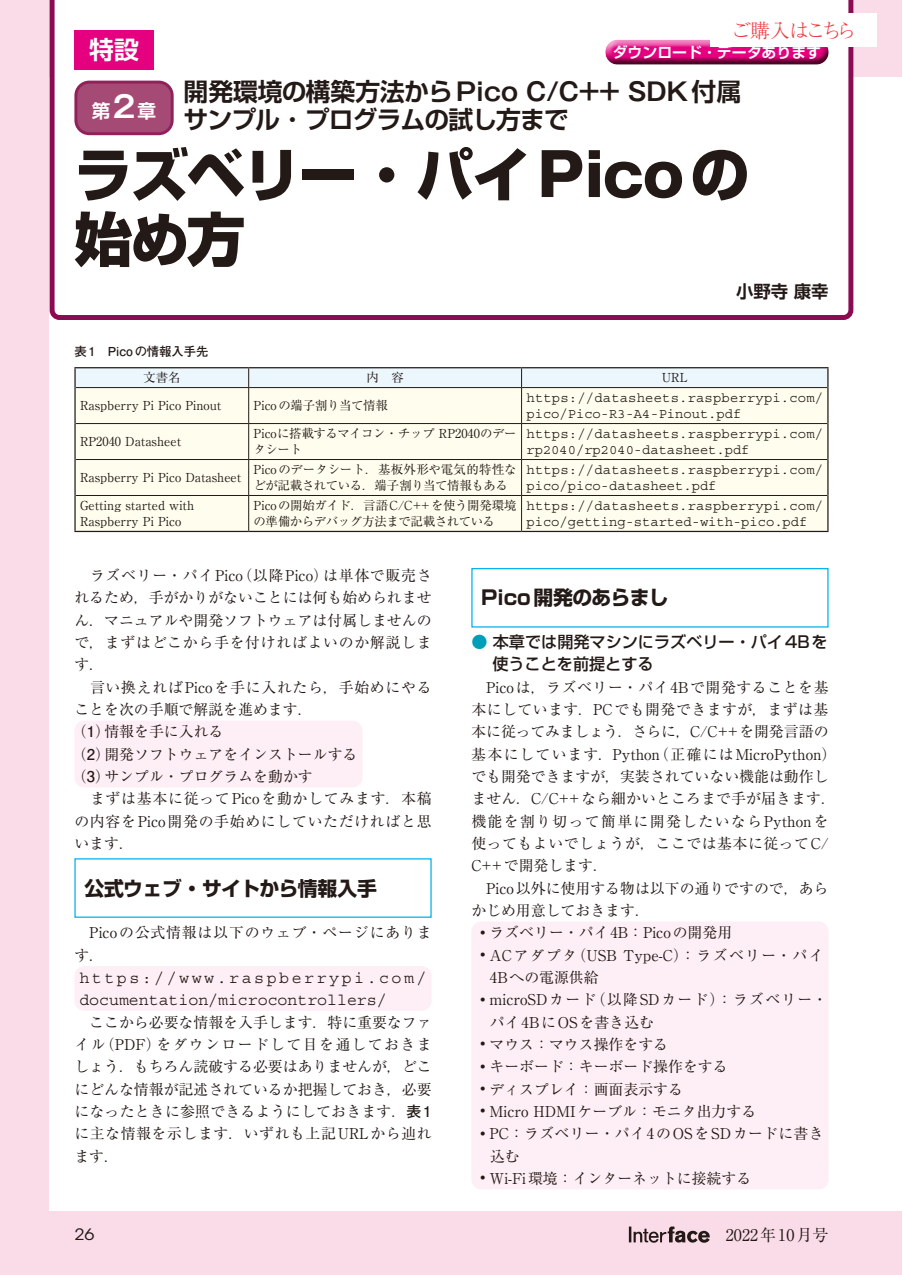
<style>
.page{position:relative;width:903px;height:1275px;background:#fff}
.page>*{position:absolute;margin:0;border:0;box-sizing:border-box;transform-origin:0 0}
.t1{font:800 58.27px/64.4px "Shin Go Pro";letter-spacing:-.035em;color:#231916}
.t2{font:700 24.85px/28.5px "Shin Go Pro De";letter-spacing:-.035em;color:#231916}
.t3{font:700 24.85px "Shin Go Pro De";color:#fff}
.t4{font:700 19.78px "Shin Go Pro";letter-spacing:-.035em;color:#231916}
.t5{font:300 19.78px "Ryumin Pr 6 N";letter-spacing:-.105em;color:#ee383d}
.t6{font:700 18.55px "Shin Go Pro De";color:#fff}
.t7{font:700 17.32px "Shin Go Pro De";color:#231916}
.t8{font:16.45px/22.4px "Courier Std";color:#231916}
.t9{font:500 16.1px/22.4px "Shin Go Pro";color:#231916}
.t10{font:16.1px "Ryumin Pro";color:#231916}
.t11{font:15.58px "ITC Avant Garde Std";color:#231916;scale:1.11 1}
.t12{font:14.88px/22.4px "Ryumin Pro";color:#231916}
.t13{font:14.88px "Ryumin Pro";letter-spacing:.09em;color:#231916}
.t14{font:14.88px/22.4px "Ryumin Pro";letter-spacing:.055em;color:#231916}
.t15{font:14.88px "Ryumin Pro";letter-spacing:.08em;color:#231916}
.t16{font:14.88px "Ryumin Pro";letter-spacing:.04em;color:#231916}
.t17{font:14.88px "Ryumin Pro";letter-spacing:.02em;color:#231916}
.t18{font:14.88px "Ryumin Pro";letter-spacing:.03em;color:#231916}
.t19{font:14.88px "Ryumin Pro";letter-spacing:.035em;color:#231916}
.t20{font:700 14.88px "Shin Go Pro De";color:#fff}
.t21{font:13.83px/16.1px "Courier Std";letter-spacing:.015em;color:#231916}
.t22{font:12.42px/16.1px "Ryumin Pro";color:#231916}
.t23{font:12.42px/16.1px "Ryumin Pro";letter-spacing:-.035em;color:#231916}
.t24{font:12.42px/16.1px "Ryumin Pro";letter-spacing:-.02em;color:#231916}
.t25{font:700 12.42px "Futo Go B101 Pro";color:#231916}
.s1{font-family:"Gothic MB101 Pro De";font-size:29.75px}
.s2{font-family:"Gothic MB101 Pro"}
.s3{font-family:"Gothic MB101 Pro De"}
.s4{font-family:"Futo Go B101 Pro";font-weight:700}
.s5{color:#009fb9}
.s6{font-size:12.25px}
</style>
<div class="page">
<div style="left:0;top:0;width:902px;height:1275px;background:#fadce9"></div>
<div style="left:50px;top:77px;width:852px;height:1133px;background:#fff"></div>
<svg style="left:629px;top:1226px;width:81px;height:17px"></svg>
<div style="left:74px;top:721px;width:288px;height:67px;background:#fdeff5;border-radius:10px"></div>
<div style="left:74px;top:858px;width:358px;height:60px;border:1px solid #00afec"></div>
<div style="left:74px;top:966px;width:358px;height:45px;background:#fdeff5;border-radius:10px"></div>
<div style="left:471px;top:568px;width:357px;height:60px;border:1px solid #00afec"></div>
<div style="left:471px;top:922px;width:357px;height:245px;background:#fdeff5"></div>
<div style="left:471px;top:1167px;width:357px;height:22px;background:#fdeff5"></div>
<div style="left:76px;top:388px;width:751px;height:143px;background:#fffeee"></div>
<hr style="left:521px;top:388px;width:1px;height:35px;background:#231916">
<hr style="left:521px;top:424px;width:1px;height:35px;background:#231916">
<hr style="left:521px;top:460px;width:1px;height:35px;background:#231916">
<hr style="left:521px;top:496px;width:1px;height:35px;background:#231916">
<hr style="left:248px;top:496px;width:1px;height:35px;background:#231916">
<hr style="left:248px;top:388px;width:1px;height:35px;background:#231916">
<hr style="left:76px;top:423px;width:173px;height:1px;background:#231916">
<hr style="left:76px;top:459px;width:173px;height:1px;background:#231916">
<hr style="left:76px;top:495px;width:173px;height:1px;background:#231916">
<hr style="left:249px;top:423px;width:272px;height:1px;background:#231916">
<hr style="left:248px;top:424px;width:1px;height:35px;background:#231916">
<hr style="left:521px;top:423px;width:306px;height:1px;background:#231916">
<hr style="left:249px;top:459px;width:272px;height:1px;background:#231916">
<hr style="left:248px;top:460px;width:1px;height:35px;background:#231916">
<hr style="left:521px;top:459px;width:306px;height:1px;background:#231916">
<hr style="left:249px;top:495px;width:272px;height:1px;background:#231916">
<hr style="left:521px;top:495px;width:306px;height:1px;background:#231916">
<hr style="left:74px;top:367px;width:175px;height:1px;background:#231916">
<hr style="left:74px;top:368px;width:2px;height:20px;background:#231916">
<hr style="left:249px;top:367px;width:272px;height:1px;background:#231916">
<hr style="left:521px;top:367px;width:307px;height:1px;background:#231916">
<svg style="left:75px;top:368px;width:753px;height:20px;background:#dde7ed"></svg>
<hr style="left:74px;top:388px;width:2px;height:36px;background:#231916">
<hr style="left:827px;top:388px;width:1px;height:36px;background:#231916">
<hr style="left:74px;top:424px;width:2px;height:35px;background:#231916">
<hr style="left:827px;top:424px;width:1px;height:35px;background:#231916">
<hr style="left:74px;top:459px;width:2px;height:36px;background:#231916">
<hr style="left:827px;top:459px;width:1px;height:36px;background:#231916">
<hr style="left:74px;top:495px;width:2px;height:36px;background:#231916">
<hr style="left:827px;top:495px;width:1px;height:36px;background:#231916">
<hr style="left:74px;top:531px;width:175px;height:1px;background:#231916">
<hr style="left:249px;top:531px;width:272px;height:1px;background:#231916">
<hr style="left:521px;top:531px;width:307px;height:1px;background:#231916">
<svg style="left:49px;top:0;width:805px;height:322px"></svg>
<div style="left:74px;top:30px;width:80px;height:39px;background:#e4007f"></div>
<div style="left:76px;top:82px;width:96px;height:52px;background:#a54a74;border-radius:13px"></div>
<div style="left:74px;top:81px;width:100px;height:54px;border:3px solid #91215b;border-radius:13px"></div>
<div style="left:602px;top:36px;width:228px;height:23px;background:#fff;opacity:.75"></div>
<div style="left:602px;top:42px;width:228px;height:24px;background:#231916;opacity:.75"></div>
<div style="left:710px;top:13px;width:167px;height:34px;background:#fff"></div>
<h3 class="t5" style="left:731px;top:15px;width:127px">ご購入はこちら</h3>
<h2 class="t3" style="left:89px;top:29px;width:51px">特設</h2>
<p class="t6" style="left:92px;top:95px;width:66px">第<span class="s1">2</span>章</p>
<h1 class="t1" style="left:74px;top:137px;width:676px">ラズベリー<span class="s2">・</span>パイ<span class="s2">Pico</span>の始め方</h1>
<p class="t20" style="left:613px;top:40px;width:210px">ダウンロード<span class="s3">・</span>データあります</p>
<h2 class="t2" style="left:184px;top:74px;width:559px">開発環境の構築方法から<span class="s3">Pico C/C++ SDK</span>付属サンプル<span class="s3">・</span>プログラムの試し方まで</h2>
<p class="t25" style="left:74px;top:341px;width:136px">表1　Picoの情報入手先</p>
<p class="t7" style="left:736px;top:277px;width:94px">小野寺 康幸</p>
<p class="t22" style="left:143px;top:369px;width:39px">文書名</p>
<p class="t22" style="left:366px;top:369px;width:39px">内　容</p>
<p class="t22" style="left:662px;top:369px;width:27px">URL</p>
<p class="t22" style="left:80px;top:397px;width:143px">Raspberry Pi Pico Pinout</p>
<p class="t22" style="left:254px;top:397px;width:136px">Picoの端子割り当て情報</p>
<p class="t21" style="left:526px;top:390px;width:298px">https://datasheets.raspberrypi.com/ pico/Pico-R3-A4-Pinout.pdf</p>
<p class="t22" style="left:80px;top:433px;width:103px">RP2040 Datasheet</p>
<p class="t22" style="left:254px;top:425px;width:264px">Picoに搭載するマイコン・チップ RP2040のデータシート</p>
<p class="t21" style="left:526px;top:426px;width:298px">https://datasheets.raspberrypi.com/ rp2040/rp2040-datasheet.pdf</p>
<p class="t22" style="left:80px;top:469px;width:163px">Raspberry Pi Pico Datasheet</p>
<p class="t24" style="left:254px;top:461px;width:264px">Picoのデータシート．基板外形や電気的特性などが記載されている．端子割り当て情報もある</p>
<p class="t21" style="left:526px;top:462px;width:298px">https://datasheets.raspberrypi.com/ pico/pico-datasheet.pdf</p>
<p class="t22" style="left:80px;top:497px;width:116px">Getting started with<br>Raspberry Pi Pico</p>
<p class="t23" style="left:254px;top:497px;width:264px">Picoの開始ガイド．言語C/C++を使う開発環境の準備からデバッグ方法まで記載されている</p>
<p class="t21" style="left:526px;top:498px;width:298px">https://datasheets.raspberrypi.com/ pico/getting-started-with-pico.pdf</p>
<p class="t12" style="left:72px;top:563px;width:361px;text-indent:18px">ラズベリー・パイPico（以降Pico）は単体で販売されるため，手がかりがないことには何も始められません．マニュアルや開発ソフトウェアは付属しませんので，まずはどこから手を付ければよいのか解説します．<br>　言い換えればPicoを手に入れたら，手始めにやることを次の手順で解説を進めます．<br>（<span class="s4">1</span>）情報を手に入れる<br>（<span class="s4">2</span>）開発ソフトウェアをインストールする<br>（<span class="s4">3</span>）サンプル・プログラムを動かす<br>　まずは基本に従ってPicoを動かしてみます．本稿の内容をPico開発の手始めにしていただければと思います．</p>
<h3 class="t4" style="left:84px;top:872px;width:314px">公式ウェブ・サイトから情報入手　</h3>
<p class="t14" style="left:74px;top:920px;width:359px">　Picoの公式情報は以下のウェブ・ページにあります．</p>
<p class="t8" style="left:79px;top:967px;width:349px">https://www.raspberrypi.com/ documentation/microcontrollers/</p>
<p class="t12" style="left:74px;top:1010px;width:359px;text-align:justify">　ここから必要な情報を入手します．特に重要なファイル（PDF）をダウンロードして目を通しておきましょう．もちろん読破する必要はありませんが，どこにどんな情報が記述されているか把握しておき，必要になったときに参照できるようにしておきます．<span class="s4">表1</span>に主な情報を示します．いずれも上記URLから辿れます．</p>
<h3 class="t4" style="left:481px;top:582px;width:189px">Pico開発のあらまし</h3>
<p class="t9" style="left:492px;top:629px;width:337px;text-indent:-21px"><span class="s5">●</span> 本章では開発マシンにラズベリー・パイ4Bを使うことを前提とする</p>
<p class="t16" style="left:486px;top:675px;width:344px">Picoは，ラズベリー・パイ4Bで開発することを基</p>
<p class="t18" style="left:471px;top:698px;width:359px">本にしています．PCでも開発できますが，まずは基</p>
<p class="t12" style="left:471px;top:720px;width:359px">本に従ってみましょう．さらに，C/C++を開発言語の</p>
<p class="t12" style="left:471px;top:742px;width:366px">基本にしています．Python（正確にはMicroPython）</p>
<p class="t12" style="left:471px;top:764px;width:359px">でも開発できますが，実装されていない機能は動作し</p>
<p class="t12" style="left:471px;top:787px;width:366px">ません．C/C++なら細かいところまで手が届きます．</p>
<p class="t13" style="left:471px;top:809px;width:359px">機能を割り切って簡単に開発したいならPythonを</p>
<p class="t19" style="left:471px;top:832px;width:359px">使ってもよいでしょうが，ここでは基本に従ってC/</p>
<p class="t12" style="left:471px;top:854px;width:138px">C++で開発します．</p>
<p class="t12" style="left:471px;top:876px;width:359px">　Pico以外に使用する物は以下の通りですので，あら</p>
<p class="t12" style="left:471px;top:898px;width:180px">かじめ用意しておきます．</p>
<p class="t12" style="left:480px;top:920px;width:254px"><span class="s6">・</span>ラズベリー・パイ4B：Picoの開発用</p>
<p class="t13" style="left:480px;top:943px;width:345px"><span class="s6">・</span> ACアダプタ（USB Type-C）：ラズベリー・パイ</p>
<p class="t12" style="left:490px;top:965px;width:110px">4Bへの電源供給</p>
<p class="t15" style="left:480px;top:988px;width:349px"><span class="s6">・</span> microSDカード（以降SDカード）：ラズベリー・</p>
<p class="t12" style="left:490px;top:1010px;width:165px">パイ4BにOSを書き込む</p>
<p class="t12" style="left:480px;top:1032px;width:190px"><span class="s6">・</span>マウス：マウス操作をする</p>
<p class="t12" style="left:480px;top:1054px;width:249px"><span class="s6">・</span>キーボード：キーボード操作をする</p>
<p class="t12" style="left:480px;top:1077px;width:204px"><span class="s6">・</span>ディスプレイ：画面表示する</p>
<p class="t12" style="left:480px;top:1099px;width:278px"><span class="s6">・</span> Micro HDMIケーブル：モニタ出力する</p>
<p class="t17" style="left:480px;top:1122px;width:345px"><span class="s6">・</span> PC：ラズベリー・パイ4のOSをSDカードに書き</p>
<p class="t12" style="left:490px;top:1144px;width:31px">込む</p>
<p class="t12" style="left:480px;top:1166px;width:273px"><span class="s6">・</span> Wi-Fi環境：インターネットに接続する</p>
<p class="t11" style="left:74px;top:1225px;width:20px">26</p>
<p class="t10" style="left:710px;top:1222px;width:120px">　2022年10月号</p>
</div>
